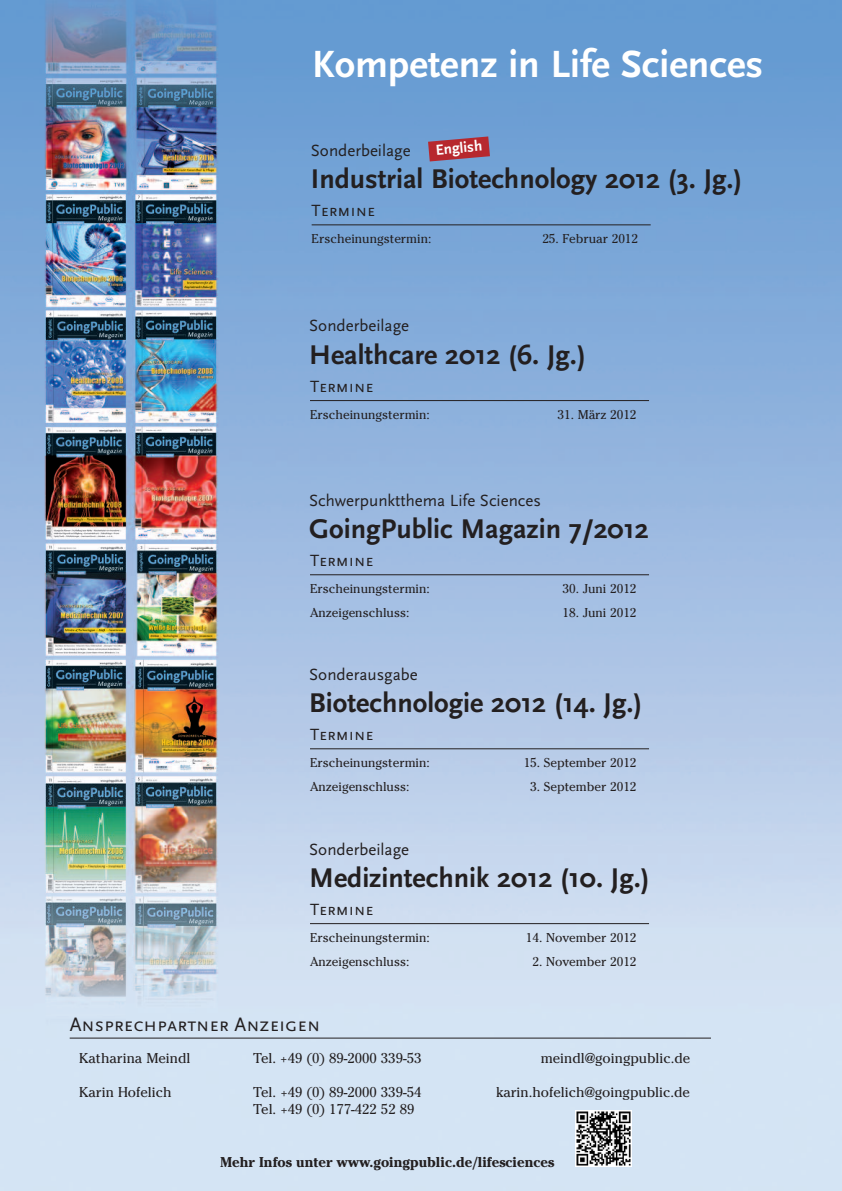
<style>
.page{position:relative;width:842px;height:1191px;background:#fff}
.page>*{position:absolute;margin:0;border:0;box-sizing:border-box;transform-origin:0 0}
.t1{font:700 39.6px "Scala Sans";color:#fff}
.t2{font:700 28.35px "Scala Sans";color:#231f20}
.t3{font:19.8px "Scala Sans Caps";color:#231f20}
.t4{font:16.95px "Scala Sans";color:#231f20}
.t5{font:16.95px "Scala Sans Caps";color:#231f20}
.t6{font:700 15.15px "Scala Sans";color:#fff}
.t7{font:14.1px "Cheltenham";color:#231f20}
.t8{font:700 14.1px "Cheltenham";color:#231f20}
.t9{font:12.75px "Cheltenham";color:#231f20}
</style>
<div class="page">
<img style="left:0;top:0;width:842px;height:1191px">
<hr style="left:312px;top:225px;width:339px;height:1px;background:#231f20">
<hr style="left:310px;top:400px;width:339px;height:1px;background:#231f20">
<hr style="left:310px;top:574px;width:339px;height:1px;background:#231f20">
<hr style="left:310px;top:748px;width:339px;height:1px;background:#231f20">
<hr style="left:70px;top:1037px;width:641px;height:1px;background:#231f20">
<svg style="left:428px;top:136px;width:62px;height:25px;background:#a64353"></svg>
<hr style="left:310px;top:923px;width:339px;height:1px;background:#231f20">
<img style="left:575px;top:1110px;width:57px;height:56px">
<h1 class="t1" style="left:312px;top:40px;width:452px">Kompetenz in Life Sciences</h1>
<p class="t6" style="left:435px;top:141px;width:48px;rotate:-5deg">English</p>
<h3 class="t4" style="left:311px;top:140px;width:101px">Sonderbeilage</h3>
<h2 class="t2" style="left:311px;top:162px;width:433px">Industrial Biotechnology 2012 (3. Jg.)</h2>
<h3 class="t5" style="left:312px;top:200px;width:65px">Termine</h3>
<p class="t9" style="left:312px;top:231px;width:121px">Erscheinungstermin:</p>
<p class="t9" style="left:542px;top:231px;width:97px">25. Februar 2012</p>
<h3 class="t4" style="left:309px;top:316px;width:101px">Sonderbeilage</h3>
<h2 class="t2" style="left:309px;top:338px;width:278px">Healthcare 2012 (6. Jg.)</h2>
<h3 class="t5" style="left:310px;top:376px;width:65px">Termine</h3>
<p class="t9" style="left:310px;top:407px;width:121px">Erscheinungstermin:</p>
<p class="t9" style="left:557px;top:407px;width:81px">31. März 2012</p>
<h3 class="t4" style="left:309px;top:490px;width:233px">Schwerpunktthema Life Sciences</h3>
<h2 class="t2" style="left:309px;top:512px;width:341px">GoingPublic Magazin 7/2012</h2>
<h3 class="t5" style="left:310px;top:550px;width:65px">Termine</h3>
<p class="t9" style="left:310px;top:581px;width:121px">Erscheinungstermin:</p>
<p class="t9" style="left:563px;top:581px;width:75px">30. Juni 2012</p>
<p class="t9" style="left:310px;top:605px;width:101px">Anzeigenschluss:</p>
<p class="t9" style="left:563px;top:605px;width:75px">18. Juni 2012</p>
<h3 class="t4" style="left:309px;top:664px;width:110px">Sonderausgabe</h3>
<h2 class="t2" style="left:309px;top:686px;width:334px">Biotechnologie 2012 (14. Jg.)</h2>
<h3 class="t5" style="left:310px;top:724px;width:65px">Termine</h3>
<p class="t9" style="left:310px;top:755px;width:121px">Erscheinungstermin:</p>
<p class="t9" style="left:524px;top:755px;width:114px">15. September 2012</p>
<p class="t9" style="left:310px;top:779px;width:101px">Anzeigenschluss:</p>
<p class="t9" style="left:530px;top:779px;width:108px">3. September 2012</p>
<h3 class="t4" style="left:309px;top:838px;width:101px">Sonderbeilage</h3>
<h2 class="t2" style="left:309px;top:860px;width:342px">Medizintechnik 2012 (10. Jg.)</h2>
<h3 class="t5" style="left:310px;top:899px;width:65px">Termine</h3>
<p class="t9" style="left:310px;top:929px;width:121px">Erscheinungstermin:</p>
<p class="t9" style="left:526px;top:929px;width:112px">14. November 2012</p>
<p class="t9" style="left:310px;top:953px;width:101px">Anzeigenschluss:</p>
<p class="t9" style="left:533px;top:953px;width:105px">2. November 2012</p>
<h3 class="t3" style="left:70px;top:1012px;width:252px">Ansprechpartner Anzeigen</h3>
<p class="t7" style="left:79px;top:1049px;width:113px">Katharina Meindl</p>
<p class="t7" style="left:253px;top:1049px;width:170px">Tel. +49 (0) 89-2000 339-53</p>
<p class="t7" style="left:541px;top:1049px;width:151px">meindl@goingpublic.de</p>
<p class="t7" style="left:79px;top:1083px;width:94px">Karin Hofelich</p>
<p class="t7" style="left:253px;top:1083px;width:170px">Tel. +49 (0) 89-2000 339-54</p>
<p class="t7" style="left:496px;top:1083px;width:195px">karin.hofelich@goingpublic.de</p>
<p class="t7" style="left:253px;top:1100px;width:163px">Tel. +49 (0) 177-422 52 89</p>
<p class="t8" style="left:220px;top:1153px;width:336px">Mehr Infos unter www.goingpublic.de/lifesciences</p>
</div>
